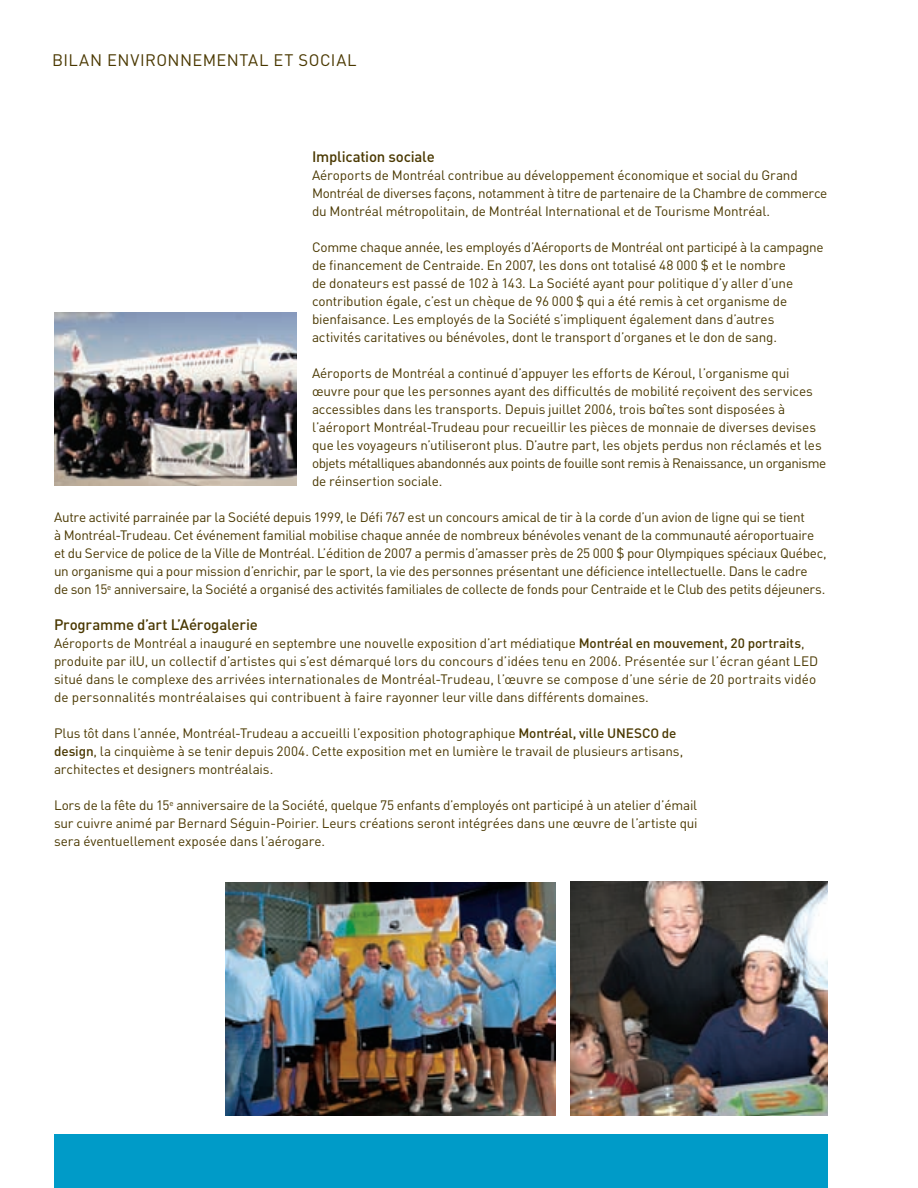
<style>
.page{position:relative;width:918px;height:1188px;background:#fff}
.page>*{position:absolute;margin:0;border:0;box-sizing:border-box;transform-origin:0 0}
.t1{font:16.5px "DIN";color:#4a3800}
.t2{font:500 15px "DIN";letter-spacing:-.015em;color:#4a3800}
.t3{font:13.5px/18px "DIN";letter-spacing:-.01em;color:#4a3800}
.s1{font-weight:500}
</style>
<div class="page">
<div style="left:54px;top:1134px;width:774px;height:54px;background:#009bc8"></div>
<img style="left:54px;top:313px;width:243px;height:173px">
<img style="left:570px;top:882px;width:258px;height:234px">
<img style="left:225px;top:882px;width:330px;height:234px">
<p class="t1" style="left:52px;top:49px;width:11px">BILAN</p>
<p class="t1" style="left:107px;top:49px;width:45px">ENVIRONNEMEN</p>
<p class="t1" style="left:240px;top:49px;width:101px">TAL ET SOCIAL</p>
<p class="t2" style="left:312px;top:147px;width:124px">I mplication sociale</p>
<p class="t3" style="left:312px;top:166px;width:517px">Aéroports de Montréal contribue au développement économique et social du Grand<br>Montréal de diverses façons, notamment à titre de partenaire de la Chambre de commerce du Montréal métropolitain, de Montréal I nternational et de Tourisme Montréal.</p>
<p class="t3" style="left:312px;top:238px;width:513px">Comme chaque année, les employés d’Aéroports de Montréal ont participé à la campagne de financement de Centraide. En 2007, les dons ont totalisé 48 000 $ et le nombre<br>de donateurs est passé de 102 à 143. La Société ayant pour politique d’y aller d’une contribution égale, c’est un chèque de 96 000 $ qui a été remis à cet organisme de bienfaisance. Les employés de la Société s’impliquent également dans d’autres activités caritatives ou bénévoles, dont le transport d’organes et le don de sang.</p>
<p class="t3" style="left:312px;top:364px;width:516px">Aéroports de Montréal a continué d’appuyer les efforts de Kéroul, l’organisme qui œuvre pour que les personnes ayant des difficultés de mobilité reçoivent des services accessibles dans les transports. Depuis juillet 2006, trois boîtes sont disposées à l’aéroport M ontréal-Trudeau pour recueillir les pièces de monnaie de diverses devises que les voyageurs n’utiliseront plus. D’autre part, les objets perdus non réclamés et les objets métalliques abandonnés aux points de fouille sont remis à Renaissance, un organisme de réinsertion sociale.</p>
<p class="t3" style="left:54px;top:508px;width:774px">Autre activité parrainée par la Société depuis 1999, le Défi 767 est un concours amical de tir à la corde d’un avion de ligne qui se tient<br>à Montréal-Trudeau. Cet événement familial mobilise chaque année de nombreux bénévoles venant de la communauté aéroportuaire et du Service de police de la Ville de Montréal. L’édition de 2007 a permis d’amasser près de 25 000 $ pour O lympiques spéciaux Québec, un organisme qui a pour mission d’enrichir, par le sport, la vie des personnes présentant une déficience intellectuelle. Dans le cadre<br>de son 15<sup>e</sup> anniversaire, la Société a organisé des activités familiales de collecte de fonds pour Centraide et le Club des petits déjeuners.</p>
<p class="t2" style="left:54px;top:615px;width:205px">Programme d’art L’Aérogalerie</p>
<p class="t3" style="left:54px;top:634px;width:764px">Aéroports de M ontréal a inauguré en septembre une nouvelle exposition d’art médiatique <span class="s1">Montréal en mouvement, 20 portraits</span>, produite par ilU, un collectif d’artistes qui s’est démarqué lors du concours d’idées tenu en 2006. Présentée sur l’écran géant LED situé dans le complexe des arrivées internationales de M ontréal-Trudeau, l’œuvre se compose d’une série de 20 portraits vidéo de personnalités montréalaises qui contribuent à faire rayonner leur ville dans différents domaines.</p>
<p class="t3" style="left:54px;top:724px;width:631px">Plus tôt dans l’année, M ontréal-Trudeau a accueilli l’exposition photographique <span class="s1">Montréal, ville U nesco de design</span>, la cinquième à se tenir depuis 2004. Cette exposition met en lumière le travail de plusieurs artisans, architectes et designers montréalais.</p>
<p class="t3" style="left:54px;top:796px;width:645px;text-align:justify">Lors de la fête du 15<sup>e</sup> anniversaire de la Société, quelque 75 enfants d’employés ont participé à un atelier d’émail sur cuivre animé par Bernard Séguin-Poirier. Leurs créations seront intégrées dans une œuvre de l’artiste qui sera éventuellement exposée dans l’aérogare.</p>
</div>
